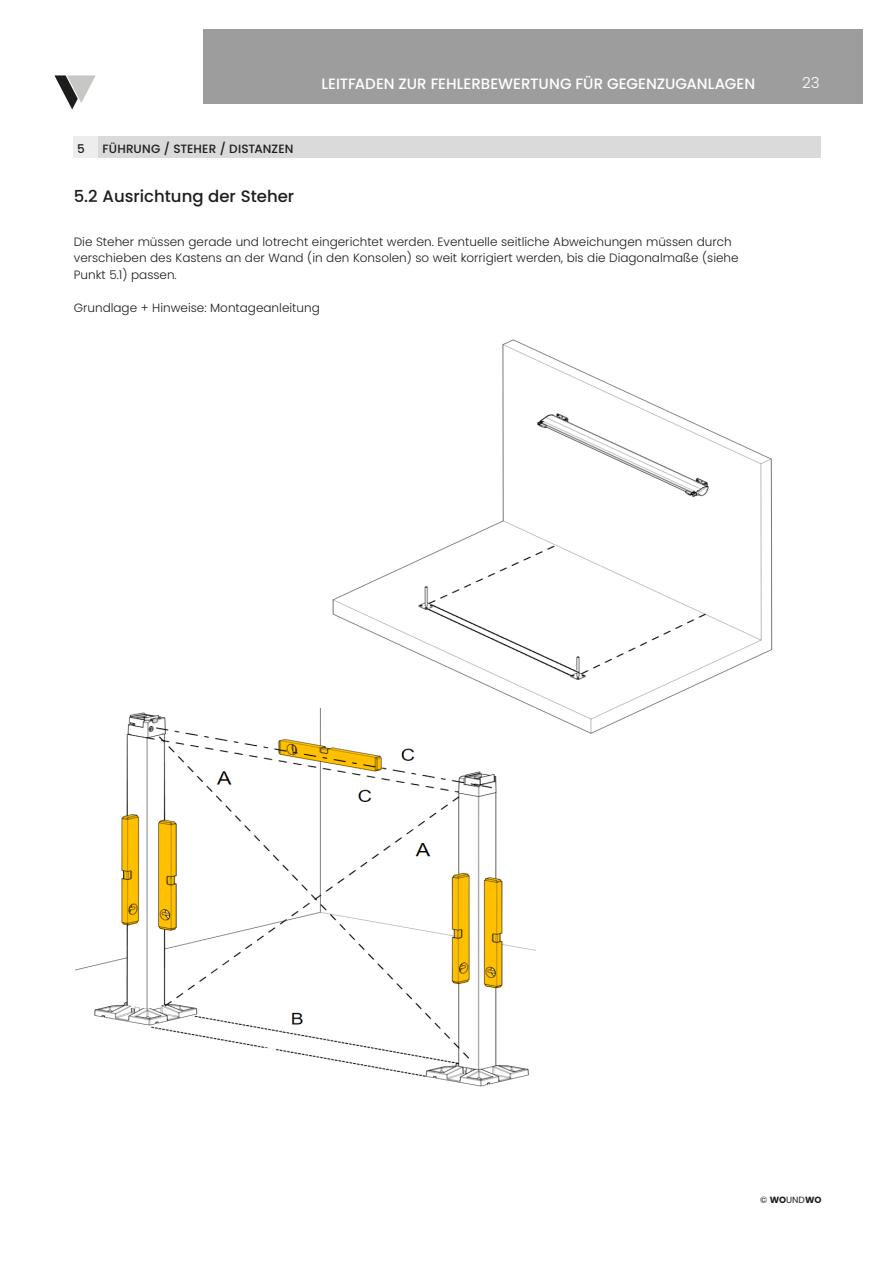
<style>
.page{position:relative;width:893px;height:1263px;background:#fff}
.page>*{position:absolute;margin:0;border:0;box-sizing:border-box;transform-origin:0 0}
.t1{font:500 16.5px "Poppins";color:#1d1d1b}
.t2{font:300 15.15px "Poppins";color:#fff}
.t3{font:500 15px "Poppins";color:#fff}
.t4{font:300 12px/16.5px "Poppins";color:#1d1d1b}
.Balken{font:500 12px "Poppins";letter-spacing:.01em;color:#1d1d1b}
.t5{font:9px "Poppins";color:#1d1d1b}
.s1{font-weight:700}
</style>
<div class="page">
<div style="left:203px;top:30px;width:659px;height:74px;background:#9d9d9d"></div>
<svg style="left:54px;top:75px;width:42px;height:34px"></svg>
<div style="left:73px;top:136px;width:25px;height:21px;background:#ededed"></div>
<div style="left:98px;top:136px;width:723px;height:21px;background:#dadada"></div>
<img style="left:319px;top:339px;width:454px;height:395px">
<img style="left:75px;top:709px;width:460px;height:378px">
<svg style="left:75px;top:1016px;width:348px;height:71px"></svg>
<p class="t3" style="left:322px;top:75px;width:435px">LEITFADEN ZUR FEHLERBEWERTUNG FÜR GEGENZUGANLAGEN</p>
<p class="t2" style="left:802px;top:74px;width:19px">23</p>
<p class="Balken" style="left:77px;top:142px;width:9px">5</p>
<p class="Balken" style="left:103px;top:142px;width:192px">FÜHRUNG / STEHER / DISTANZEN</p>
<p class="t1" style="left:74px;top:186px;width:222px">5.2 Ausrichtung der Steher</p>
<p class="t4" style="left:74px;top:233px;width:666px">Die Steher müssen gerade und lotrecht eingerichtet werden. Eventuelle seitliche Abweichungen müssen durch verschieben des Kastens an der Wand (in den Konsolen) so weit korrigiert werden, bis die Diagonalmaße (siehe<br>Punkt 5.1) passen.</p>
<p class="t4" style="left:74px;top:299px;width:247px">Grundlage + Hinweise: Montageanleitung</p>
<p class="t5" style="left:760px;top:1195px;width:63px">© <span class="s1">WO</span>UND<span class="s1">WO</span></p>
</div>
